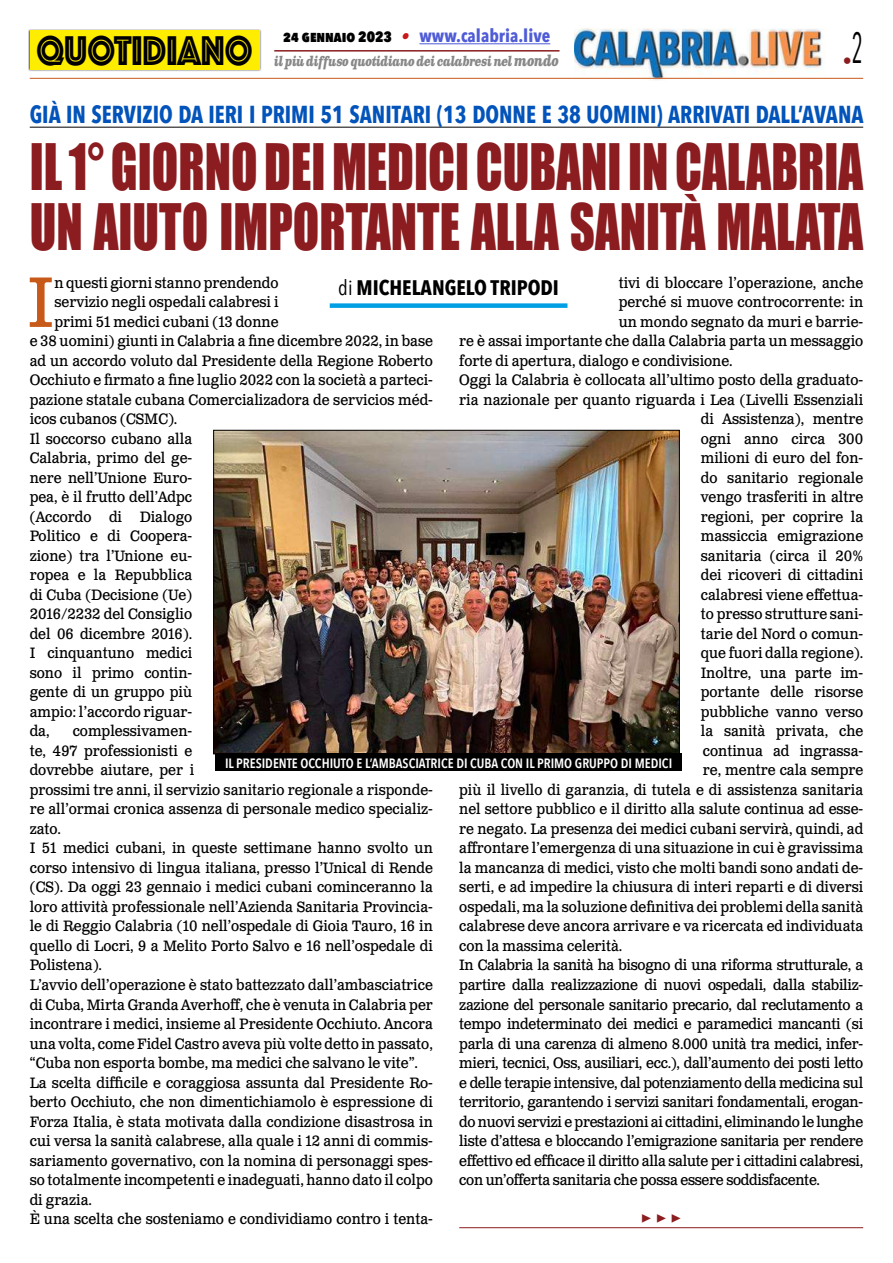
<style>
.page{position:relative;width:893px;height:1263px;background:#fff}
.page>*{position:absolute;margin:0;border:0;box-sizing:border-box;transform-origin:0 0}
.t1{font:71.25px "Clarendon Text Pro";color:#c85a19;scale:.92 1}
.t2{font:58.8px/60px "Impact";color:#8b1c1f;scale:.83 1}
.t3{font:43.2px "Phosphate Inline";color:#000;scale:.87 1}
.t4{font:700 24.45px "Avenir Next Condensed";color:#0253ba;scale:.91 1}
.t5{font:700 21px "Avenir Next Condensed";color:#000}
.t6{font:700 18px "Avenir Next Condensed";color:#4f5cd6}
.t7{font:700 18px "Minion Pro";color:#8b1c1f}
.t8{font:18px "Avenir Next Condensed";color:#8b1c1f}
.t9{font:15px/19.5px "Clarendon Text Pro";color:#000;scale:.92 1}
.t10{font:15px "Clarendon Text Pro";letter-spacing:-.02em;color:#000;scale:.92 1}
.t11{font:600 13.5px "Avenir Next Condensed";color:#fff}
.t12{font:italic 700 13.5px "Clarendon Text Pro";letter-spacing:-.05em;color:#878787;scale:.79 1}
.s1{font-weight:800;font-size:15px;color:#000}
.s2{font-family:"Clarendon Text Pro";font-style:italic;font-size:16.5px;color:#ca181a}
.s3{font-size:15px}
.s4{font-weight:400}
</style>
<div class="page">
<img style="left:574px;top:28px;width:252px;height:53px">
<hr style="left:30px;top:78px;width:833px;height:1px;background:#c85a19">
<div style="left:28px;top:29px;width:233px;height:43px;background:#000;opacity:.75"></div>
<div style="left:30px;top:31px;width:229px;height:39px;background:#ffed00"></div>
<hr style="left:419px;top:43px;width:131px;height:1px;background:#4f5cd6">
<hr style="left:274px;top:50px;width:285px;height:2px;background:#8b1c1f">
<img style="left:215px;top:432px;width:462px;height:320px">
<div style="left:216px;top:753px;width:466px;height:17px;background:#000"></div>
<hr style="left:30px;top:127px;width:833px;height:1px;background:#000">
<hr style="left:459px;top:1227px;width:404px;height:1px;background:#8b1c1f">
<div style="left:330px;top:303px;width:237px;height:5px;background:#009fe3"></div>
<h3 class="t3" style="left:36px;top:20px;width:250px">QUOTIDIANO</h3>
<p class="t6" style="left:283px;top:25px;width:269px"><span class="s1">24 gennaio 2023</span> <span class="s2">•</span> www.calabria.live</p>
<p class="t12" style="left:274px;top:53px;width:362px">il più diffuso quotidiano dei calabresi nel <span class="s3">mondo</span></p>
<p class="t8" style="left:843px;top:46px;width:22px">•<sup>2</sup></p>
<h3 class="t4" style="left:30px;top:99px;width:918px">GIÀ IN SERVIZIO DA IERI I PRIMI 51 SANITARI (13 DONNE E 38 UOMINI) ARRIVATI DALL’AVANA</h3>
<h2 class="t2" style="left:30px;top:136px;width:1006px">IL 1° GIORNO DEI MEDICI CUBANI IN CALABRIA<br>UN AIUTO IMPORTANTE ALLA SANITÀ MALATA</h2>
<h1 class="t1" style="left:27px;top:259px;width:31px">I</h1>
<p class="t9" style="left:54px;top:274px;width:245px">n questi giorni stanno prendendo</p>
<p class="t9" style="left:619px;top:274px;width:267px">tivi di bloccare l’operazione, anche</p>
<p class="t9" style="left:619px;top:293px;width:267px">perché si muove controcorrente: in</p>
<p class="t9" style="left:619px;top:313px;width:267px">un mondo segnato da muri e barrie-</p>
<p class="t9" style="left:459px;top:332px;width:441px">re è assai importante che dalla Calabria parta un messaggio</p>
<p class="t9" style="left:459px;top:352px;width:299px">forte di apertura, dialogo e condivisione.</p>
<p class="t9" style="left:459px;top:371px;width:441px">Oggi la Calabria è collocata all’ultimo posto della graduato-</p>
<p class="t9" style="left:459px;top:391px;width:441px">ria nazionale per quanto riguarda i Lea (Livelli Essenziali</p>
<p class="t9" style="left:701px;top:410px;width:178px">di Assistenza), mentre</p>
<p class="t9" style="left:701px;top:430px;width:178px">ogni anno circa 300</p>
<p class="t9" style="left:701px;top:449px;width:178px">milioni di euro del fon-</p>
<p class="t9" style="left:701px;top:469px;width:178px">do sanitario regionale</p>
<p class="t9" style="left:701px;top:488px;width:178px">vengo trasferiti in altre</p>
<p class="t9" style="left:701px;top:508px;width:178px">regioni, per coprire la</p>
<p class="t9" style="left:701px;top:527px;width:178px">massiccia emigrazione</p>
<p class="t9" style="left:701px;top:547px;width:178px">sanitaria (circa il 20%</p>
<p class="t9" style="left:701px;top:566px;width:178px">dei ricoveri di cittadini</p>
<p class="t9" style="left:701px;top:586px;width:178px">calabresi viene effettua-</p>
<p class="t9" style="left:701px;top:605px;width:178px">to presso strutture sani-</p>
<p class="t9" style="left:701px;top:625px;width:178px">tarie del Nord o comun-</p>
<p class="t9" style="left:701px;top:644px;width:178px">que fuori dalla regione).</p>
<p class="t9" style="left:701px;top:664px;width:178px">Inoltre, una parte im-</p>
<p class="t9" style="left:701px;top:683px;width:178px">portante delle risorse</p>
<p class="t9" style="left:701px;top:703px;width:178px">pubbliche vanno verso</p>
<p class="t9" style="left:701px;top:722px;width:178px">la sanità privata, che</p>
<p class="t9" style="left:703px;top:742px;width:176px">continua ad ingrassa-</p>
<p class="t9" style="left:703px;top:761px;width:176px">re, mentre cala sempre</p>
<p class="t9" style="left:459px;top:781px;width:441px">più il livello di garanzia, di tutela e di assistenza sanitaria</p>
<p class="t9" style="left:459px;top:800px;width:441px">nel settore pubblico e il diritto alla salute continua ad esse-</p>
<p class="t9" style="left:459px;top:820px;width:441px">re negato. La presenza dei medici cubani servirà, quindi, ad</p>
<p class="t9" style="left:459px;top:839px;width:441px">affrontare l’emergenza di una situazione in cui è gravissima</p>
<p class="t9" style="left:459px;top:859px;width:441px">la mancanza di medici, visto che molti bandi sono andati de-</p>
<p class="t9" style="left:459px;top:878px;width:441px">serti, e ad impedire la chiusura di interi reparti e di diversi</p>
<p class="t9" style="left:459px;top:898px;width:441px">ospedali, ma la soluzione definitiva dei problemi della sanità</p>
<p class="t9" style="left:459px;top:917px;width:441px">calabrese deve ancora arrivare e va ricercata ed individuata</p>
<p class="t9" style="left:459px;top:937px;width:179px">con la massima celerità.</p>
<p class="t10" style="left:459px;top:956px;width:441px">In Calabria la sanità ha bisogno di una riforma strutturale, a</p>
<p class="t10" style="left:459px;top:976px;width:441px">partire dalla realizzazione di nuovi ospedali, dalla stabiliz-</p>
<p class="t10" style="left:459px;top:995px;width:441px">zazione del personale sanitario precario, dal reclutamento a</p>
<p class="t10" style="left:459px;top:1015px;width:441px">tempo indeterminato dei medici e paramedici mancanti (si</p>
<p class="t10" style="left:459px;top:1034px;width:441px">parla di una carenza di almeno 8.000 unità tra medici, infer-</p>
<p class="t10" style="left:459px;top:1054px;width:441px">mieri, tecnici, Oss, ausiliari, ecc.), dall’aumento dei posti letto</p>
<p class="t10" style="left:459px;top:1073px;width:441px">e delle terapie intensive, dal potenziamento della medicina sul</p>
<p class="t10" style="left:459px;top:1093px;width:441px">territorio, garantendo i servizi sanitari fondamentali, erogan-</p>
<p class="t10" style="left:459px;top:1112px;width:441px">do nuovi servizi e prestazioni ai cittadini, eliminando le lunghe</p>
<p class="t10" style="left:459px;top:1132px;width:441px">liste d’attesa e bloccando l’emigrazione sanitaria per rendere</p>
<p class="t10" style="left:459px;top:1151px;width:441px">effettivo ed efficace il diritto alla salute per i cittadini calabresi,</p>
<p class="t10" style="left:459px;top:1171px;width:394px">con un’offerta sanitaria che possa essere soddisfacente.</p>
<h3 class="t5" style="left:338px;top:275px;width:222px"><span class="s4">di</span> MICHELANGELO TRIPODI</h3>
<p class="t9" style="left:54px;top:293px;width:245px">servizio negli ospedali calabresi i</p>
<p class="t9" style="left:54px;top:313px;width:245px">primi 51 medici cubani (13 donne</p>
<p class="t9" style="left:30px;top:332px;width:440px">e 38 uomini) giunti in Calabria a fine dicembre 2022, in base</p>
<p class="t9" style="left:30px;top:352px;width:440px">ad un accordo voluto dal Presidente della Regione Roberto</p>
<p class="t9" style="left:30px;top:371px;width:440px">Occhiuto e firmato a fine luglio 2022 con la società a parteci-</p>
<p class="t9" style="left:30px;top:391px;width:440px">pazione statale cubana Comercializadora de servicios méd-</p>
<p class="t9" style="left:30px;top:410px;width:162px">icos cubanos (CSMC).</p>
<p class="t9" style="left:30px;top:430px;width:178px">Il soccorso cubano alla</p>
<p class="t9" style="left:30px;top:449px;width:178px">Calabria, primo del ge-</p>
<p class="t9" style="left:30px;top:469px;width:178px">nere nell’Unione Euro-</p>
<p class="t9" style="left:30px;top:488px;width:178px">pea, è il frutto dell’Adpc</p>
<p class="t9" style="left:30px;top:508px;width:178px">(Accordo di Dialogo</p>
<p class="t9" style="left:30px;top:527px;width:178px">Politico e di Coopera-</p>
<p class="t9" style="left:30px;top:547px;width:178px">zione) tra l’Unione eu-</p>
<p class="t9" style="left:30px;top:566px;width:178px">ropea e la Repubblica</p>
<p class="t9" style="left:30px;top:586px;width:178px">di Cuba (Decisione (Ue)</p>
<p class="t9" style="left:30px;top:605px;width:178px">2016/2232 del Consiglio</p>
<p class="t9" style="left:30px;top:625px;width:178px">del 06 dicembre 2016).</p>
<p class="t9" style="left:30px;top:644px;width:178px">I cinquantuno medici</p>
<p class="t9" style="left:30px;top:664px;width:178px">sono il primo contin-</p>
<p class="t9" style="left:30px;top:683px;width:178px">gente di un gruppo più</p>
<p class="t9" style="left:30px;top:703px;width:178px">ampio: l’accordo riguar-</p>
<p class="t9" style="left:30px;top:722px;width:23px">da,</p>
<p class="t9" style="left:30px;top:722px;width:440px;text-indent:43px">complessivamen-<br>te, 497 professionisti e<br>dovrebbe aiutare, per i<br>prossimi tre anni, il servizio sanitario regionale a risponde&shy;re all’ormai cronica assenza di personale medico specializ&shy;zato.<br>I 51 medici cubani, in queste settimane hanno svolto un corso intensivo di lingua italiana, presso l’Unical di Rende (CS). Da oggi 23 gennaio i medici cubani cominceranno la loro attività professionale nell’Azienda Sanitaria Provincia&shy;le di Reggio Calabria (10 nell’ospedale di Gioia Tauro, 16 in quello di Locri, 9 a Melito Porto Salvo e 16 nell’ospedale di Polistena).<br>L’avvio dell’operazione è stato battezzato dall’ambasciatrice di Cuba, Mirta Granda Averhoff, che è venuta in Calabria per incontrare i medici, insieme al Presidente Occhiuto. Ancora una volta, come Fidel Castro aveva più volte detto in passato, “Cuba non esporta bombe, ma medici che salvano le vite”.<br>La scelta difficile e coraggiosa assunta dal Presidente Ro&shy;berto Occhiuto, che non dimentichiamolo è espressione di Forza Italia, è stata motivata dalla condizione disastrosa in cui versa la sanità calabrese, alla quale i 12 anni di commis&shy;sariamento governativo, con la nomina di personaggi spes&shy;so totalmente incompetenti e inadeguati, hanno dato il colpo di grazia.<br>È una scelta che sosteniamo e condividiamo contro i tenta-</p>
<p class="t11" style="left:225px;top:751px;width:449px">IL PRESIDENTE OCCHIUTO E L’AMBASCIATRICE DI CUBA CON IL PRIMO GRUPPO DI MEDICI</p>
<p class="t7" style="left:641px;top:1205px;width:42px">▶ ▶ ▶</p>
</div>
